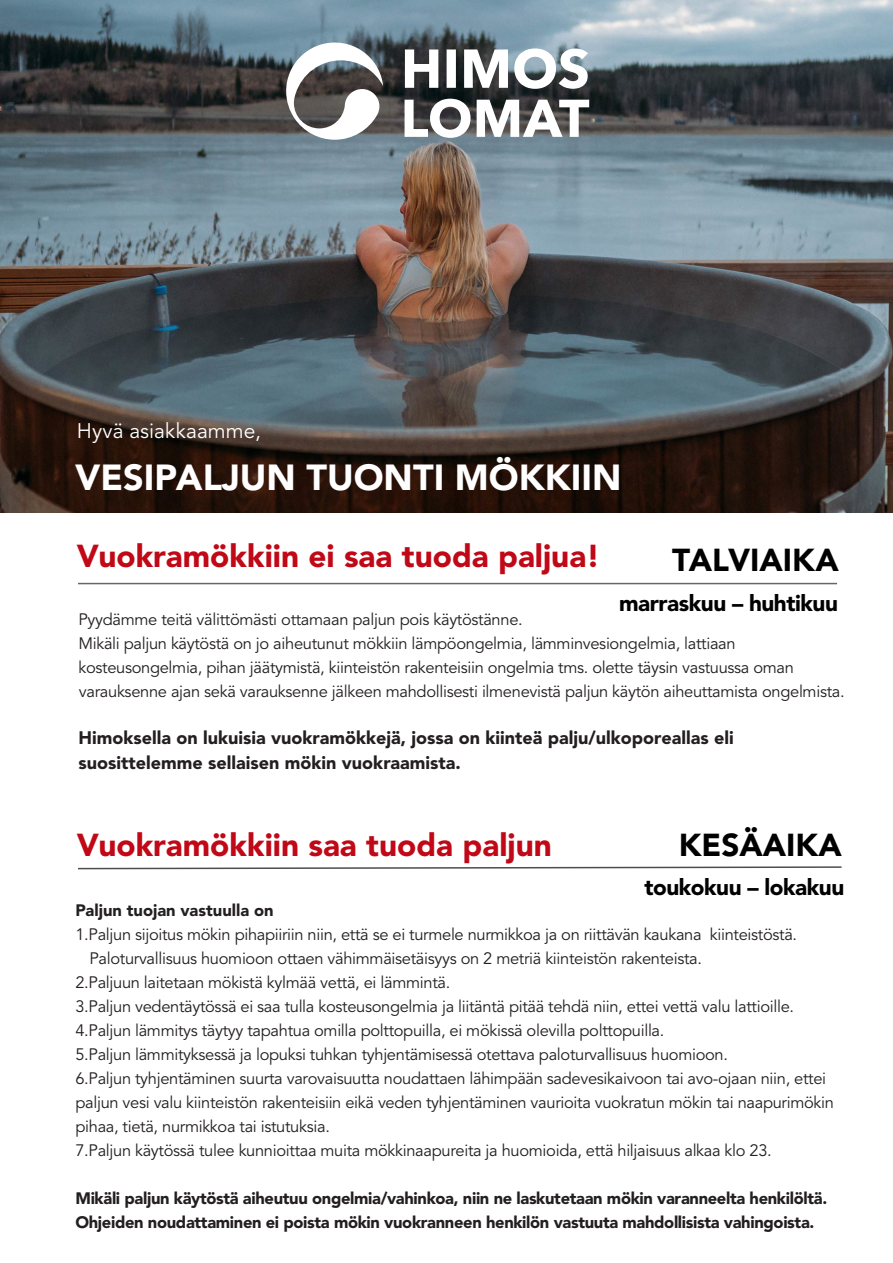
<style>
.page{position:relative;width:893px;height:1263px;background:#fff}
.page>*{position:absolute;margin:0;border:0;box-sizing:border-box;transform-origin:0 0}
.t1{font:900 36px "Avenir LT Std";color:#fff}
.t2{font:900 31.5px "Avenir LT Std";color:#c10816}
.t3{font:900 31.5px "Avenir LT Std";color:#000}
.t4{font:900 22.5px "Avenir LT Std";letter-spacing:-.02em;color:#000}
.t5{font:21px "Avenir LT Std";color:#fff}
.t6{font:900 18px/24.9px "Avenir LT Std";color:#231f20}
.t7{font:16.5px/23.9px "Avenir LT Std";letter-spacing:-.02em;color:#231f20}
.t8{font:900 16.5px/24px "Avenir LT Std";letter-spacing:-.02em;color:#231f20}
.t9{font:900 16.5px "Avenir LT Std";color:#231f20}
</style>
<div class="page">
<img style="left:0;top:0;width:893px;height:512px">
<svg style="left:78px;top:866px;width:764px;height:4px"></svg>
<hr style="left:78px;top:583px;width:759px;height:1px;background:#666">
<svg style="left:286px;top:43px;width:97px;height:97px"></svg>
<svg style="left:405px;top:48px;width:183px;height:41px"></svg>
<svg style="left:405px;top:99px;width:184px;height:39px"></svg>
<p class="t5" style="left:77px;top:419px;width:186px">Hyvä asiakkaamme,</p>
<h1 class="t1" style="left:75px;top:456px;width:548px">VESIPALJUN TUONTI MÖKKIIN</h1>
<h2 class="t2" style="left:77px;top:536px;width:525px">Vuokramökkiin ei saa tuoda paljua!</h2>
<h2 class="t3" style="left:672px;top:541px;width:168px">TALVIAIKA</h2>
<h3 class="t4" style="left:619px;top:589px;width:220px">marraskuu – huhtikuu</h3>
<p class="t7" style="left:78px;top:608px;width:768px">Pyydämme teitä välittömästi ottamaan paljun pois käytöstänne.<br>Mikäli paljun käytöstä on jo aiheutunut mökkiin lämpöongelmia, lämminvesiongelmia, lattiaan kosteusongelmia, pihan jäätymistä, kiinteistön rakenteisiin ongelmia tms. olette täysin vastuussa oman varauksenne ajan sekä varauksenne jälkeen mahdollisesti ilmenevistä paljun käytön aiheuttamista ongelmista.</p>
<p class="t6" style="left:78px;top:726px;width:657px">Himoksella on lukuisia vuokramökkejä, jossa on kiinteä palju/ulkoporeallas eli suosittelemme sellaisen mökin vuokraamista.</p>
<h2 class="t2" style="left:77px;top:826px;width:477px">Vuokramökkiin saa tuoda paljun</h2>
<h2 class="t3" style="left:679px;top:826px;width:165px">KESÄAIKA</h2>
<h3 class="t4" style="left:644px;top:873px;width:201px">toukokuu – lokakuu</h3>
<p class="t9" style="left:75px;top:900px;width:200px">Paljun tuojan vastuulla on</p>
<p class="t7" style="left:75px;top:923px;width:723px">1.Paljun sijoitus mökin pihapiiriin niin, että se ei turmele nurmikkoa ja on riittävän kaukana kiinteistöstä.</p>
<p class="t7" style="left:89px;top:947px;width:614px">Paloturvallisuus huomioon ottaen vähimmäisetäisyys on 2 metriä kiinteistön rakenteista.</p>
<p class="t7" style="left:75px;top:971px;width:376px">2.Paljuun laitetaan mökistä kylmää vettä, ei lämmintä.</p>
<p class="t7" style="left:75px;top:995px;width:720px">3.Paljun vedentäytössä ei saa tulla kosteusongelmia ja liitäntä pitää tehdä niin, ettei vettä valu lattioille.</p>
<p class="t7" style="left:75px;top:1019px;width:590px">4.Paljun lämmitys täytyy tapahtua omilla polttopuilla, ei mökissä olevilla polttopuilla.</p>
<p class="t7" style="left:75px;top:1043px;width:654px">5.Paljun lämmityksessä ja lopuksi tuhkan tyhjentämisessä otettava paloturvallisuus huomioon.</p>
<p class="t7" style="left:75px;top:1067px;width:752px">6.Paljun tyhjentäminen suurta varovaisuutta noudattaen lähimpään sadevesikaivoon tai avo-ojaan niin, ettei</p>
<p class="t7" style="left:75px;top:1091px;width:760px">paljun vesi valu kiinteistön rakenteisiin eikä veden tyhjentäminen vaurioita vuokratun mökin tai naapurimökin</p>
<p class="t7" style="left:75px;top:1115px;width:256px">pihaa, tietä, nurmikkoa tai istutuksia.</p>
<p class="t7" style="left:75px;top:1139px;width:698px">7.Paljun käytössä tulee kunnioittaa muita mökkinaapureita ja huomioida, että hiljaisuus alkaa klo 23.</p>
<p class="t8" style="left:75px;top:1186px;width:753px">Mikäli paljun käytöstä aiheutuu ongelmia/vahinkoa, niin ne laskutetaan mökin varanneelta henkilöltä.<br>Ohjeiden noudattaminen ei poista mökin vuokranneen henkilön vastuuta mahdollisista vahingoista.</p>
</div>
